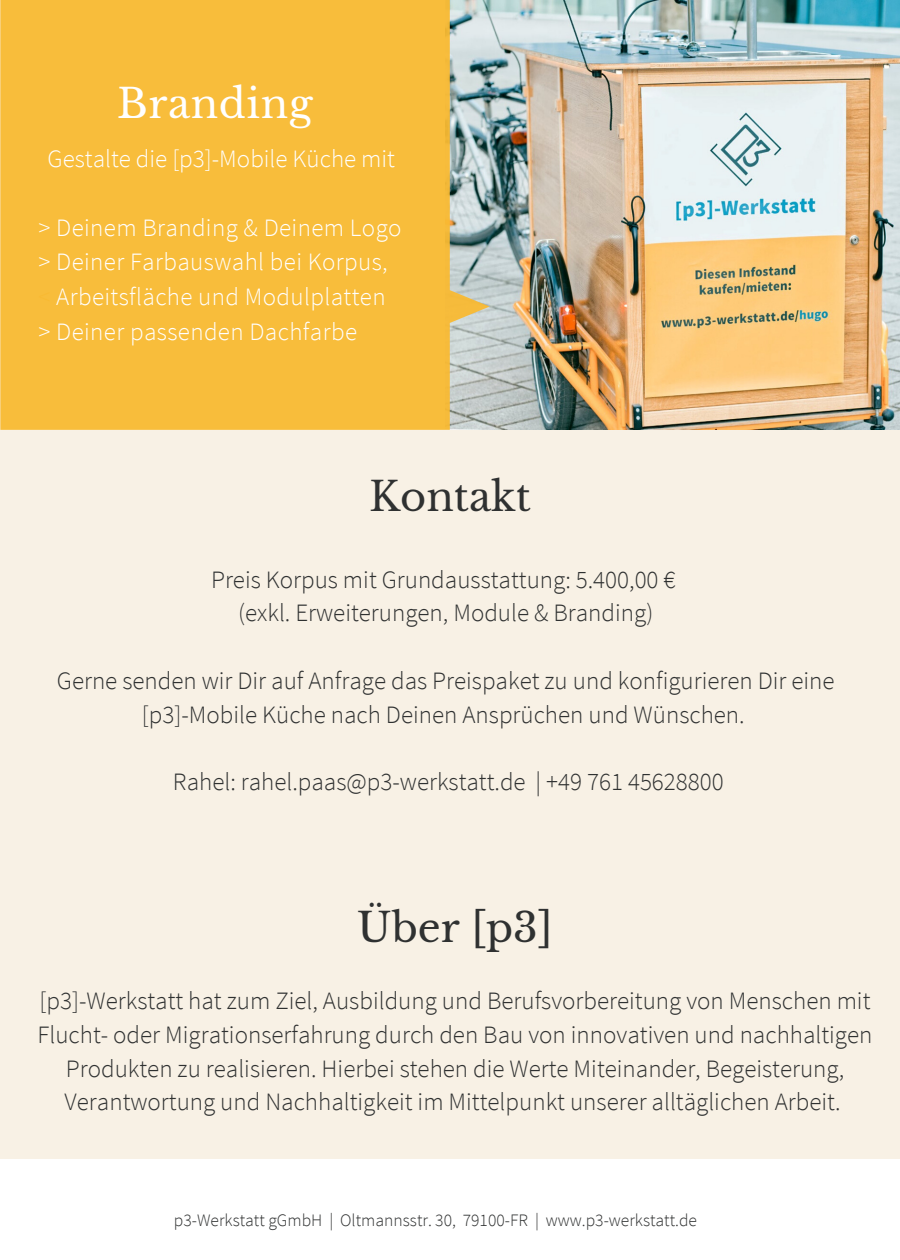
<style>
.page{position:relative;width:900px;height:1260px;background:#fff}
.page>*{position:absolute;margin:0;border:0;box-sizing:border-box;transform-origin:0 0}
.t1{font:40px "Libre Baskerville";color:#2f3131}
.t2{font:40px "Libre Baskerville";letter-spacing:.015em;color:#fff}
.t3{font:300 25px/33.8px "Source Sans Pro";color:#2f3131;text-align:center}
.t4{font:300 25px/34.5px "Source Sans Pro";letter-spacing:.015em;color:#fff}
.t5{font:300 17.5px "Source Sans Pro";color:#2f3131}
.s1{color:#f9ba32}
</style>
<div class="page">
<div style="left:0;top:0;width:900px;height:1159px;background:#f8f1e5"></div>
<img style="left:490px;top:0;width:410px;height:429px">
<svg style="left:0;top:0;width:490px;height:430px;background:#f2bd46"></svg>
<p class="t2" style="left:117px;top:79px;width:197px">Branding</p>
<p class="t4" style="left:48px;top:141px;width:349px">Gestalte die [p3]-Mobile Küche mit</p>
<p class="t4" style="left:39px;top:210px;width:365px">&gt; Deinem Branding &amp; Deinem Logo</p>
<p class="t4" style="left:39px;top:244px;width:351px">&gt; Deiner Farbauswahl bei Korpus, <span class="s1">&lt;</span> Arbeitsfläche und Modulplatten</p>
<p class="t4" style="left:39px;top:314px;width:320px">&gt; Deiner passenden Dachfarbe</p>
<p class="t1" style="left:369px;top:473px;width:163px">Kontakt</p>
<p class="t3" style="left:211px;top:562px;width:466px">Preis Korpus mit Grundausstattung: 5.400,00 €</p>
<p class="t3" style="left:238px;top:596px;width:417px">(exkl. Erweiterungen, Module &amp; Branding)</p>
<p class="t3" style="left:57px;top:663px;width:779px">Gerne senden wir Dir auf Anfrage das Preispaket zu und konfigurieren Dir eine [p3]-Mobile Küche nach Deinen Ansprüchen und Wünschen.</p>
<p class="t3" style="left:173px;top:764px;width:553px">Rahel: rahel.paas@p3-werkstatt.de | +49 761 45628800</p>
<p class="t1" style="left:357px;top:903px;width:197px">Über [p3]</p>
<p class="t3" style="left:38px;top:983px;width:836px">[p3]-Werkstatt hat zum Ziel, Ausbildung und Berufsvorbereitung von Menschen mit Flucht- oder Migrationserfahrung durch den Bau von innovativen und nachhaltigen Produkten zu realisieren. Hierbei stehen die Werte Miteinander, Begeisterung, Verantwortung und Nachhaltigkeit im Mittelpunkt unserer alltäglichen Arbeit.</p>
<p class="t5" style="left:174px;top:1209px;width:525px">p3-Werkstatt gGmbH | Oltmannsstr. 30, 79100-FR | www.p3-werkstatt.de</p>
</div>
